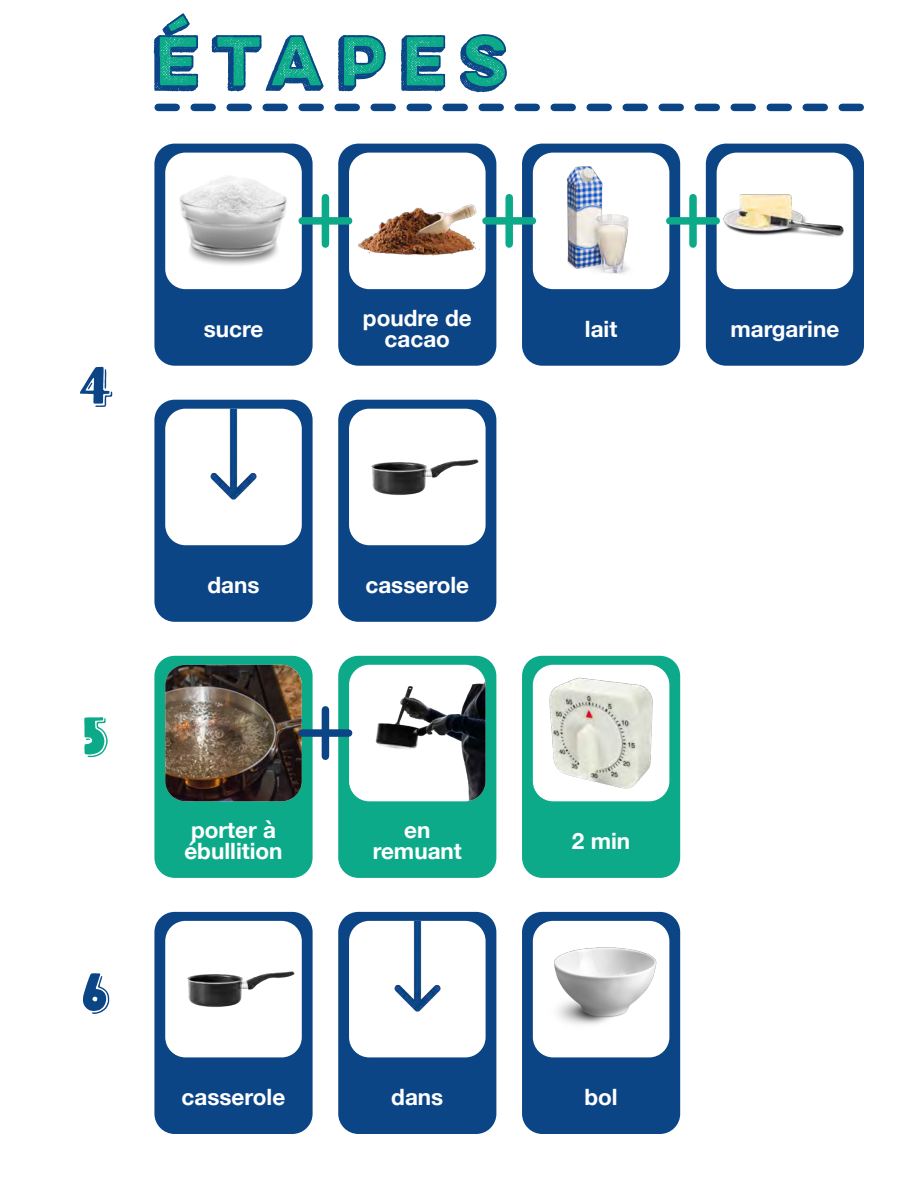
<style>
.page{position:relative;width:918px;height:1188px;background:#fff}
.page>*{position:absolute;margin:0;border:0;box-sizing:border-box;transform-origin:0 0}
.t1{font:700 65.7px "Lulo Two";color:#0c4586}
.t2{font:54px "Tomarik Display Shadow";color:#0c4586}
.t3{font:54px "Tomarik Display Shadow";color:#0daa8a}
.t4{font:700 22.5px/21px "Helvetica Neue";color:#fff;text-align:center}
</style>
<div class="page">
<svg style="left:158px;top:104px;width:702px;height:7px"></svg>
<div style="left:154px;top:144px;width:159px;height:222px;background:#0c4586;border-radius:20px"></div>
<img style="left:165px;top:153px;width:137px;height:136px">
<div style="left:154px;top:400px;width:159px;height:222px;background:#0c4586;border-radius:20px"></div>
<img style="left:165px;top:409px;width:137px;height:136px">
<div style="left:154px;top:656px;width:159px;height:222px;background:#0daa8a;border-radius:20px"></div>
<img style="left:165px;top:665px;width:137px;height:136px">
<div style="left:154px;top:912px;width:159px;height:222px;background:#0c4586;border-radius:20px"></div>
<img style="left:165px;top:921px;width:137px;height:136px">
<div style="left:338px;top:144px;width:158px;height:222px;background:#0c4586;border-radius:20px"></div>
<img style="left:349px;top:153px;width:137px;height:136px">
<div style="left:338px;top:400px;width:158px;height:222px;background:#0c4586;border-radius:20px"></div>
<img style="left:349px;top:409px;width:137px;height:136px">
<div style="left:338px;top:656px;width:158px;height:222px;background:#0daa8a;border-radius:20px"></div>
<img style="left:349px;top:665px;width:137px;height:136px">
<div style="left:338px;top:912px;width:158px;height:222px;background:#0c4586;border-radius:20px"></div>
<img style="left:349px;top:921px;width:137px;height:136px">
<div style="left:706px;top:144px;width:158px;height:222px;background:#0c4586;border-radius:20px"></div>
<img style="left:717px;top:153px;width:136px;height:136px">
<div style="left:522px;top:144px;width:158px;height:222px;background:#0c4586;border-radius:20px"></div>
<img style="left:533px;top:153px;width:136px;height:136px">
<div style="left:522px;top:656px;width:158px;height:222px;background:#0daa8a;border-radius:20px"></div>
<img style="left:533px;top:665px;width:136px;height:136px">
<div style="left:522px;top:912px;width:158px;height:222px;background:#0c4586;border-radius:20px"></div>
<img style="left:533px;top:921px;width:136px;height:136px">
<div style="left:302px;top:217px;width:47px;height:8px;background:#0daa8a"></div>
<div style="left:322px;top:198px;width:7px;height:46px;background:#0daa8a"></div>
<div style="left:302px;top:729px;width:47px;height:8px;background:#0c4586"></div>
<div style="left:322px;top:710px;width:7px;height:46px;background:#0c4586"></div>
<div style="left:670px;top:217px;width:46px;height:8px;background:#0daa8a"></div>
<div style="left:689px;top:198px;width:8px;height:46px;background:#0daa8a"></div>
<div style="left:486px;top:217px;width:46px;height:8px;background:#0daa8a"></div>
<div style="left:505px;top:198px;width:8px;height:46px;background:#0daa8a"></div>
<h1 class="t1" style="left:154px;top:13px;width:370px">ÉTAPES</h1>
<h2 class="t2" style="left:76px;top:339px;width:38px">4</h2>
<h2 class="t3" style="left:79px;top:689px;width:33px">5</h2>
<h2 class="t2" style="left:78px;top:945px;width:35px">6</h2>
<p class="t4" style="left:204px;top:319px;width:61px">sucre</p>
<p class="t4" style="left:207px;top:575px;width:54px">dans</p>
<p class="t4" style="left:184px;top:820px;width:100px;text-align:left">porter à ébullition</p>
<p class="t4" style="left:182px;top:1087px;width:105px">casserole</p>
<p class="t4" style="left:363px;top:308px;width:110px">poudre de cacao</p>
<p class="t4" style="left:365px;top:575px;width:105px">casserole</p>
<p class="t4" style="left:373px;top:820px;width:91px">en remuant</p>
<p class="t4" style="left:391px;top:1087px;width:54px">dans</p>
<p class="t4" style="left:585px;top:319px;width:34px">lait</p>
<p class="t4" style="left:730px;top:319px;width:110px">margarine</p>
<p class="t4" style="left:572px;top:831px;width:60px">2 min</p>
<p class="t4" style="left:584px;top:1087px;width:35px">bol</p>
</div>
